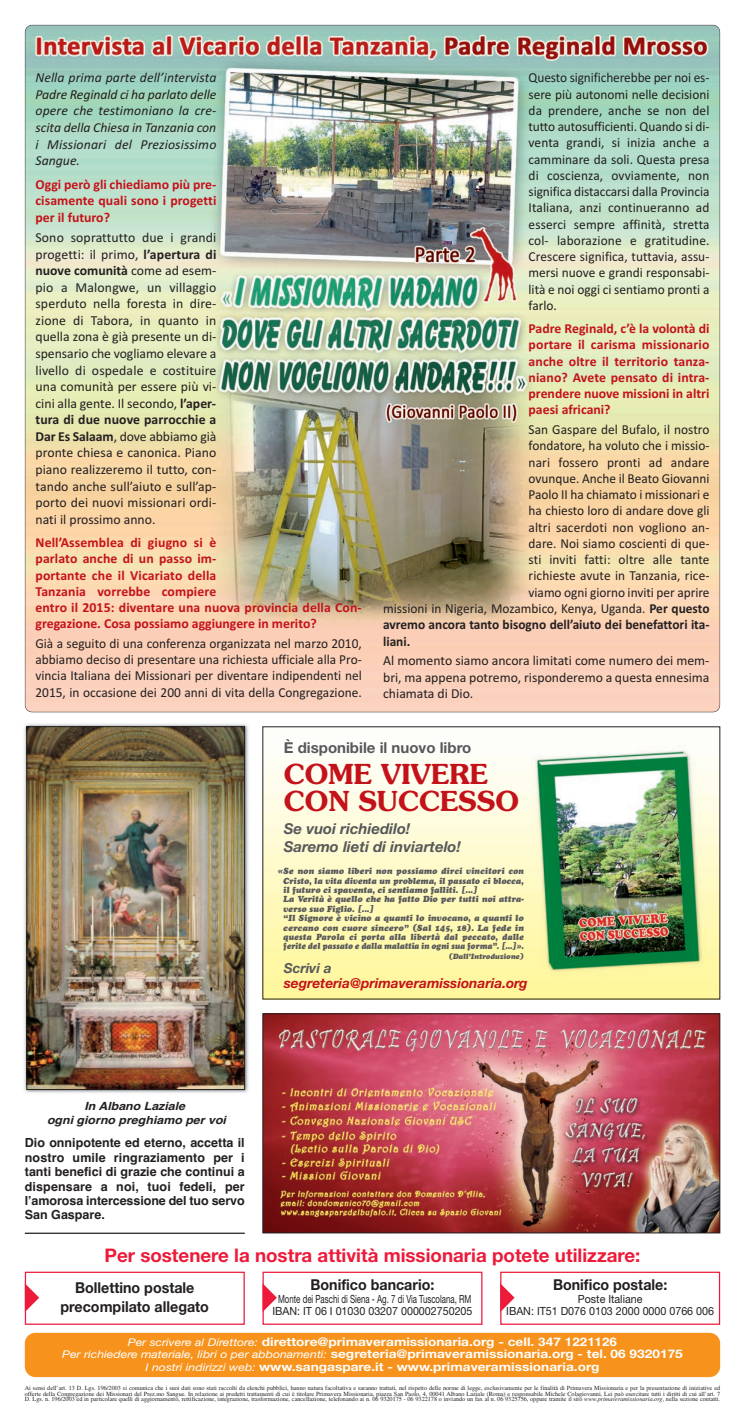
<style>
.page{position:relative;width:745px;height:1414px;background:#fff}
.page>*{position:absolute;margin:0;border:0;box-sizing:border-box;transform-origin:0 0}
.t1{font:600 27.5px/27.5px "Souvenir";color:#c4121a}
.t2{font:700 18.75px "Helvetica Neue";color:#ed1a3a}
.t3{font:700 15px/18.8px "Helvetica Neue";color:#231f20;text-align:center;scale:.95 1}
.t4{font:italic 700 15px/18.8px "Helvetica Neue";color:#57585a}
.t5{font:700 15px "Helvetica Neue";color:#57585a}
.t6{font:13.75px/16.2px "Calibri";color:#231f20;text-align:justify}
.t7{font:700 13.75px/16.2px "Calibri";letter-spacing:.005em;color:#c4121a;text-align:justify}
.t8{font:italic 13.75px/16.6px "Calibri";letter-spacing:.01em;color:#231f20;text-align:justify}
.t9{font:700 13.75px "Calibri";color:#231f20}
.t10{font:italic 700 13.75px "Helvetica Neue";color:#c4121a}
.t11{font:italic 700 13.75px "Helvetica Neue";color:#57585a}
.t12{font:700 12.5px/14.4px "Helvetica";letter-spacing:-.005em;color:#231f20;text-align:justify}
.t13{font:700 11.88px/12.4px "Helvetica Neue";color:#fff;text-align:center;scale:1.15 1}
.t14{font:11.25px/12.5px "Helvetica Neue";color:#231f20;text-align:center;scale:.7 1}
.t15{font:11.25px/12.5px "Helvetica Neue";color:#231f20;text-align:center;scale:.95 1}
.t16{font:italic 700 11.25px/13.8px "Helvetica";color:#231f20;text-align:center;scale:1.1 1}
.t17{font:italic 900 8.75px/9.4px "Cooper";color:#57585a}
.t18{font:italic 900 7.5px "Cooper";color:#57585a}
.t19{font:6.25px/5.6px "Times";color:#231f20;text-align:justify}
.s1{font-weight:700}
.s2{font-weight:400;font-style:italic;font-size:10.62px}
.s3{font-family:"Helvetica"}
.s4{font-style:italic}
</style>
<div class="page">
<div style="left:25px;top:1333px;width:694px;height:44px;background:#f7931d;border-radius:11px"></div>
<div style="left:262px;top:1271px;width:220px;height:54px;border:1px solid #ed1a3a"></div>
<div style="left:25px;top:1271px;width:219px;height:54px;border:1px solid #ed1a3a"></div>
<div style="left:500px;top:1271px;width:219px;height:54px;border:1px solid #ed1a3a"></div>
<svg style="left:25px;top:1283px;width:14px;height:29px"></svg>
<svg style="left:262px;top:1283px;width:15px;height:29px"></svg>
<svg style="left:500px;top:1283px;width:14px;height:29px"></svg>
<img style="left:24px;top:724px;width:225px;height:369px">
<img style="left:29px;top:728px;width:213px;height:360px">
<div style="left:27px;top:726px;width:217px;height:364px;border:1px solid #231f20"></div>
<img style="left:264px;top:1015px;width:453px;height:216px">
<div style="left:262px;top:1013px;width:457px;height:220px;border:1px solid #231f20"></div>
<img style="left:264px;top:745px;width:453px;height:252px">
<img style="left:25px;top:25px;width:694px;height:687px;border-radius:7px">
<hr style="left:25px;top:1232px;width:219px;height:2px;background:#231f20">
<p class="t8" style="left:35px;top:69px;width:182px">Nella prima parte dell’intervista Padre Reginald ci ha parlato delle opere che testimoniano la cre&shy;scita della Chiesa in Tanzania con i Missionari del Preziosissimo Sangue.</p>
<p class="t7" style="left:35px;top:176px;width:182px;line-height:16.6px">Oggi però gli chiediamo più pre&shy;cisamente quali sono i progetti per il futuro?</p>
<p class="t6" style="left:35px;top:229px;width:182px;line-height:16.6px">Sono soprattutto due i grandi progetti: il primo, <span class="s1">l’apertura di nuove comunità</span> come ad esem&shy;pio a Malongwe, un villaggio sperduto nella foresta in dire&shy;zione di Tabora, in quanto in quella zona è già presente un di&shy;spensario che vogliamo elevare a livello di ospedale e costituire una comunità per essere più vi&shy;cini alla gente. Il secondo, <span class="s1">l’aper&shy;tura di due nuove parrocchie a Dar Es Salaam</span>, dove abbiamo già pronte chiesa e canonica. Piano piano realizzeremo il tutto, con&shy;tando anche sull’aiuto e sull’ap&shy;porto dei nuovi missionari ordi&shy;nati il prossimo anno.</p>
<p class="t7" style="left:35px;top:534px;width:327px;text-align:left">Nell’Assemblea di giugno si è<br>parlato anche di un passo im-<br>portante che il Vicariato della<br>Tanzania vorrebbe compiere<br>entro il 2015: diventare una nuova provincia della Con&shy;gregazione. Cosa possiamo aggiungere in merito?</p>
<p class="t6" style="left:35px;top:635px;width:327px">Già a seguito di una conferenza organizzata nel marzo 2010, abbiamo deciso di presentare una richiesta ufficiale alla Pro&shy;vincia Italiana dei Missionari per diventare indipendenti nel 2015, in occasione dei 200 anni di vita della Congregazione.</p>
<p class="t6" style="left:528px;top:69px;width:182px">Questo significherebbe per noi es&shy;sere più autonomi nelle decisioni da prendere, anche se non del tutto autosufficienti. Quando si di&shy;venta grandi, si inizia anche a camminare da soli. Questa presa di coscienza, ovviamente, non signi fica distaccarsi dalla Provincia Italiana, anzi continueranno ad esserci sempre affinità, stretta col- laborazione e gratitudine.<br>Crescere significa, tuttavia, assu&shy;mersi nuove e grandi re sponsabi&shy;lità e noi oggi ci sentiamo pronti a farlo.</p>
<p class="t7" style="left:528px;top:320px;width:182px">Padre Reginald, c’è la volontà di portare il carisma missionario anche oltre il territorio tanza&shy;niano? Avete pensato di intra&shy;prendere nuove missioni in altri paesi africani?</p>
<p class="t6" style="left:528px;top:421px;width:182px">San Gaspare del Bufalo, il nostro</p>
<p class="t6" style="left:528px;top:438px;width:182px">fondatore, ha voluto che i missio-</p>
<p class="t6" style="left:528px;top:454px;width:182px">nari fossero pronti ad andare</p>
<p class="t6" style="left:528px;top:470px;width:182px">ovunque. Anche il Beato Giovanni</p>
<p class="t6" style="left:528px;top:486px;width:182px">Paolo II ha chiamato i missionari e</p>
<p class="t6" style="left:528px;top:503px;width:182px">ha chiesto loro di andare dove gli</p>
<p class="t6" style="left:528px;top:519px;width:182px">altri sacerdoti non vogliono an-</p>
<p class="t6" style="left:528px;top:535px;width:182px">dare. Noi siamo coscienti di que-</p>
<p class="t6" style="left:528px;top:551px;width:182px">sti inviti fatti: oltre alle tante</p>
<p class="t6" style="left:528px;top:568px;width:182px">richieste avute in Tanzania, rice-</p>
<p class="t6" style="left:528px;top:584px;width:182px">viamo ogni giorno inviti per aprire</p>
<p class="t6" style="left:383px;top:600px;width:327px">missioni in Nigeria, Mozambico, Kenya, Uganda. <span class="s1">Per questo</span></p>
<p class="t9" style="left:383px;top:616px;width:327px">avremo ancora tanto bisogno dell’aiuto dei benefattori ita-</p>
<p class="t9" style="left:383px;top:633px;width:29px">liani.</p>
<p class="t6" style="left:383px;top:652px;width:327px">Al momento siamo ancora limitati come numero dei mem&shy;bri, ma appena potremo, risponderemo a questa ennesima chiamata di Dio.</p>
<p class="t5" style="left:283px;top:738px;width:189px">È disponibile il nuovo libro</p>
<h1 class="t1" style="left:283px;top:761px;width:237px">COME VIVERE<br>CON SUCCESSO</h1>
<p class="t4" style="left:283px;top:819px;width:178px">Se vuoi richiedilo!<br>Saremo lieti di inviartelo!</p>
<p class="t17" style="left:283px;top:866px;width:242px;text-indent:-5px">«Se non siamo liberi non possiamo dirci vincitori con Cristo, la vita diventa un problema, il passato ci blocca, il futuro ci spaventa, ci sentiamo falliti. [...]<br>La Verità è quello che ha fatto Dio per tutti noi attra&shy;verso suo Figlio. [...]<br>“Il Signore è vicino a quanti lo invocano, a quanti lo cercano con cuore sincero” (Sal 145, 18). La fede in questa Parola ci porta alla libertà dal peccato, dalle ferite del passato e dalla malattia in ogni sua forma”. [...]».</p>
<p class="t18" style="left:448px;top:952px;width:77px">(Dall’Introduzione)</p>
<p class="t11" style="left:283px;top:959px;width:49px">Scrivi a</p>
<p class="t10" style="left:283px;top:974px;width:245px">segreteria@primaveramissionaria.org</p>
<p class="t16" style="left:47px;top:1099px;width:164px">In Albano Laziale<br>ogni giorno preghiamo per voi</p>
<p class="t12" style="left:25px;top:1136px;width:221px">Dio onnipotente ed eterno, accetta il nostro umile ringraziamento per i tanti benefici di grazie che continui a dispensare a noi, tuoi fedeli, per lʼamorosa intercessione del tuo servo San Gaspare.</p>
<h2 class="t2" style="left:104px;top:1244px;width:537px">Per sostenere la nostra attività missionaria potete utilizzare:</h2>
<p class="t3" style="left:61px;top:1278px;width:158px">Bollettino postale precompilato allegato</p>
<p class="t3" style="left:310px;top:1275px;width:132px">Bonifico bancario:</p>
<p class="t14" style="left:272px;top:1292px;width:287px">Monte dei Paschi di Siena - Ag. 7 di Via Tuscolana, RM<br>IBAN: IT 06 I 01030 03207 000002750205</p>
<p class="t3" style="left:552px;top:1275px;width:122px">Bonifico postale:</p>
<p class="t15" style="left:506px;top:1292px;width:220px">Poste Italiane<br>IBAN: IT51 D076 0103 2000 0000 0766 006</p>
<p class="t13" style="left:62px;top:1335px;width:541px"><span class="s2">Per scrivere al Direttore:</span> direttore@primaveramissionaria.org - cell. <span class="s3">347 1221126<br></span><span class="s2">Per richiedere materiale, libri o per abbonamenti:</span> segreteria@primaveramissionaria.org - tel. 06 9320175<br><span class="s2">I nostri indirizzi web:</span> www.sangaspare.it - www.primaveramissionaria.org</p>
<p class="t19" style="left:25px;top:1386px;width:696px">Ai sensi dell’art. 13 D. Lgs. 196/2003 si comunica che i suoi dati sono stati raccolti da elenchi pubblici, hanno natura facoltativa e saranno trattati, nel rispetto delle norme di legge, esclusivamente per le finalità di Primavera Missionaria e per la presentazione di iniziative ed offerte della Congregazione dei Missionari del Prez.mo Sangue. In relazione ai predetti trattamenti di cui è titolare Primavera Missionaria, piazza San Paolo, 4, 00041 Albano Laziale (Roma) e responsabile Michele Colagiovanni, Lei può esercitare tutti i diritti di cui all’art. 7<br>D. Lgs. n. 196/2003 ed in particolare quelli di aggiornamento, rettificazione, integrazione, trasformazione, cancellazione, telefonando ai n. 06 9320175 - 06 9322178 o inviando un fax al n. 06 9325756, oppure tramite il sito <span class="s4">www.primaveramissionaria.org,</span> nella sezione contatti.</p>
</div>
